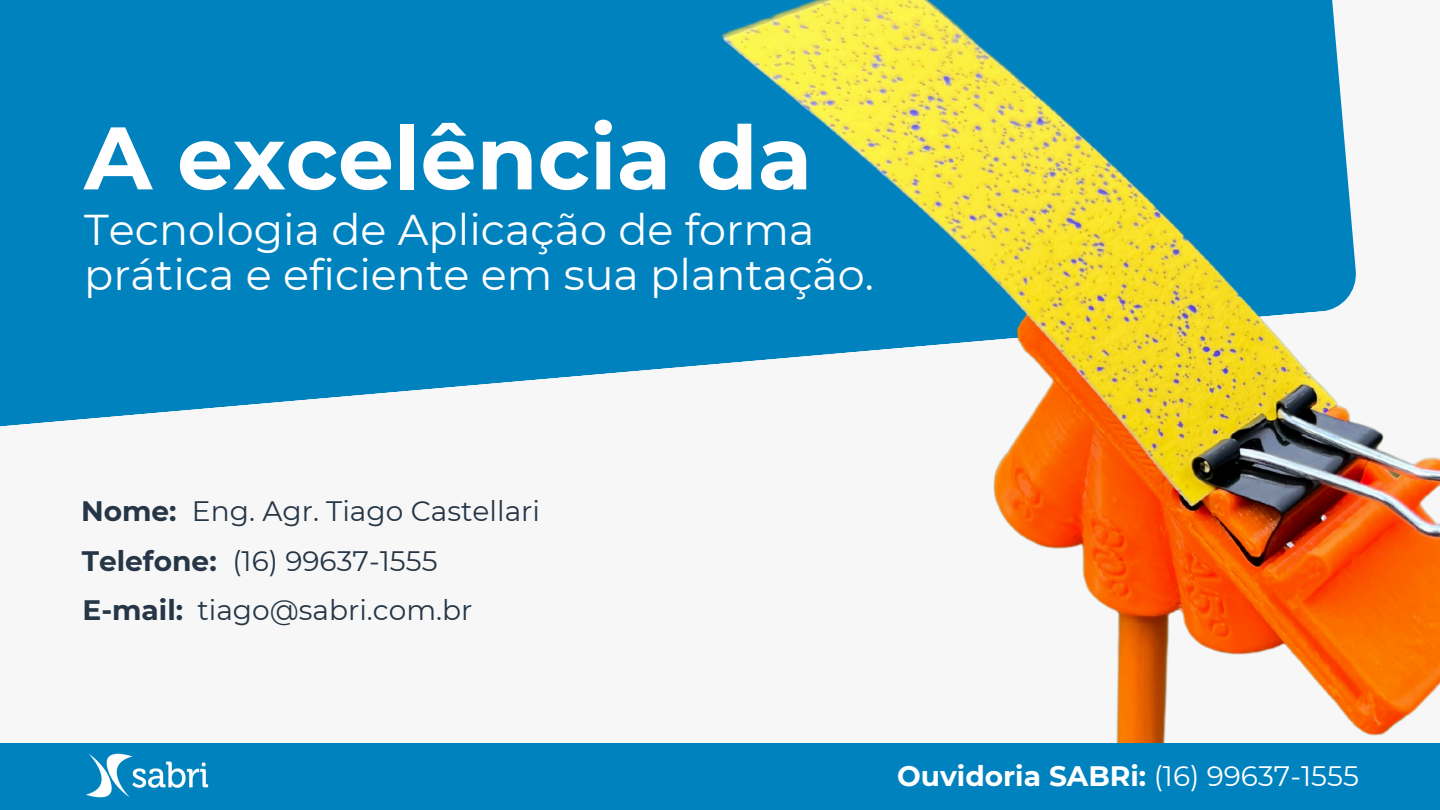
<style>
.page{position:relative;width:1440px;height:810px;background:#f7f7f7}
.page>*{position:absolute;margin:0;border:0;box-sizing:border-box;transform-origin:0 0}
.t1{font:700 88.6px "Montserrat";color:#fff}
.t2{font:43px/45px "Montserrat";color:#fff}
.t3{font:28.1px "Montserrat";color:#263646}
.t4{font:700 28.1px "Montserrat";color:#fff}
.t5{font:700 28.1px "Montserrat";color:#263646}
.s1{font-weight:400}
</style>
<div class="page">
<svg style="left:0;top:0;width:720px;height:427px;background:#128ac3"></svg>
<img style="left:720px;top:0;width:720px;height:743px">
<div style="left:0;top:743px;width:1440px;height:67px;background:#0082bf"></div>
<img style="left:86px;top:753px;width:123px;height:45px">
<p class="t1" style="left:84px;top:104px;width:730px">A excelência da</p>
<h1 class="t2" style="left:84px;top:207px;width:791px">Tecnologia de Aplicação de forma prática e eficiente em sua plantação.</h1>
<h3 class="t3" style="left:192px;top:494px;width:350px">Eng. Agr. Tiago Castellari</h3>
<p class="t3" style="left:232px;top:544px;width:207px">(16) 99637-1555</p>
<p class="t3" style="left:197px;top:593px;width:276px">tiago@sabri.com.br</p>
<h3 class="t5" style="left:81px;top:494px;width:97px">Nome:</h3>
<p class="t5" style="left:82px;top:544px;width:136px">Telefone:</p>
<h3 class="t5" style="left:82px;top:593px;width:102px">E-mail:</h3>
<p class="t4" style="left:897px;top:758px;width:463px">Ouvidoria SABRi: <span class="s1">(16) 99637-1555</span></p>
</div>
